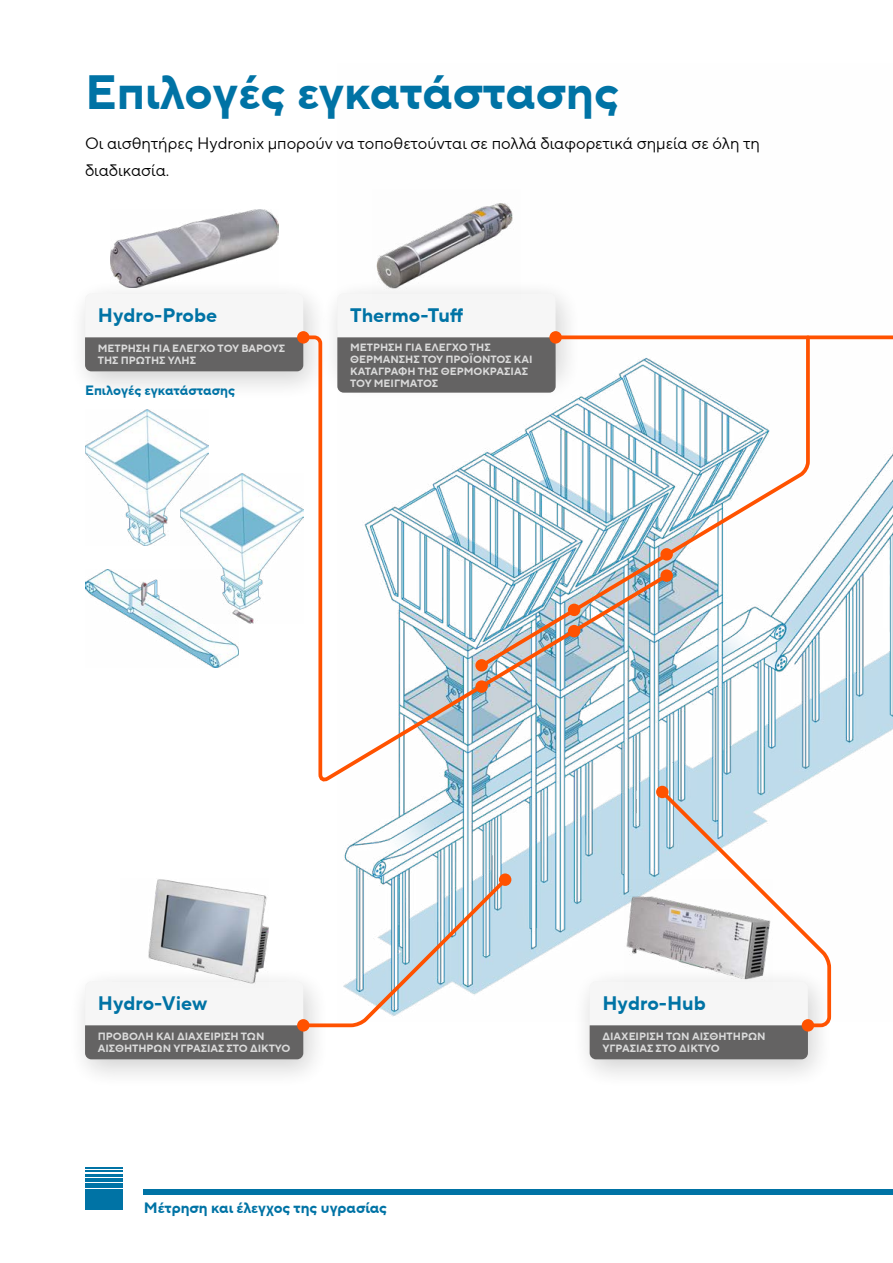
<style>
.page{position:relative;width:893px;height:1263px;background:#fff}
.page>*{position:absolute;margin:0;border:0;box-sizing:border-box;transform-origin:0 0}
.t1{font:700 48px "TT Norms Pro";color:#0073a5}
.t2{font:700 19.5px "TT Norms Pro";color:#0073a5}
.t3{font:16.5px/27px "TT Norms Pro";color:#000}
.t4{font:700 15px "TT Norms Pro";color:#0073a5}
.t5{font:700 13.5px "TT Norms Pro";color:#0073a5}
.t6{font:700 10.5px/12px "TT Norms Pro";color:#dadada}
</style>
<div class="page">
<img style="left:344px;top:453px;width:549px;height:523px">
<hr style="left:85px;top:1167px;width:38px;height:1px;background:#0073a5">
<hr style="left:85px;top:1170px;width:38px;height:2px;background:#0073a5">
<hr style="left:85px;top:1174px;width:38px;height:2px;background:#0073a5">
<hr style="left:85px;top:1178px;width:38px;height:4px;background:#0073a5">
<div style="left:85px;top:1183px;width:38px;height:5px;background:#0073a5"></div>
<div style="left:85px;top:1189px;width:38px;height:5px;background:#0073a5"></div>
<div style="left:144px;top:1189px;width:749px;height:5px;background:#0073a5"></div>
<div style="left:85px;top:1195px;width:38px;height:7px;background:#0073a5"></div>
<div style="left:85px;top:1202px;width:38px;height:8px;background:#0073a5"></div>
<div style="left:66px;top:277px;width:266px;height:126px;background:#000;opacity:.2"></div>
<div style="left:85px;top:293px;width:218px;height:78px;background:#f6f6f6;border-radius:6px"></div>
<div style="left:85px;top:337px;width:215px;height:34px;background:#646363"></div>
<img style="left:110px;top:210px;width:168px;height:78px">
<div style="left:499px;top:873px;width:12px;height:13px;background:#ff5200;border-radius:50%"></div>
<div style="left:570px;top:965px;width:266px;height:126px;background:#000;opacity:.2"></div>
<div style="left:66px;top:965px;width:266px;height:126px;background:#000;opacity:.2"></div>
<div style="left:318px;top:277px;width:266px;height:126px;background:#000;opacity:.2"></div>
<div style="left:337px;top:293px;width:219px;height:78px;background:#f6f6f6;border-radius:6px"></div>
<img style="left:373px;top:203px;width:147px;height:90px">
<svg style="left:549px;top:331px;width:13px;height:13px"></svg>
<svg style="left:300px;top:334px;width:372px;height:452px"></svg>
<div style="left:297px;top:331px;width:13px;height:13px;background:#ff5200;border-radius:50%"></div>
<svg style="left:337px;top:334px;width:556px;height:88px"></svg>
<svg style="left:85px;top:877px;width:422px;height:182px"></svg>
<svg style="left:590px;top:786px;width:243px;height:273px"></svg>
<svg style="left:476px;top:334px;width:336px;height:337px"></svg>
<img style="left:85px;top:570px;width:153px;height:98px">
<img style="left:85px;top:410px;width:123px;height:135px">
<img style="left:180px;top:473px;width:123px;height:150px">
<h1 class="t1" style="left:85px;top:57px;width:536px">Επιλογές εγκατάστασης</h1>
<h3 class="t3" style="left:85px;top:130px;width:676px">Οι αισθητήρες Hydronix μπορούν να τοποθετούνται σε πολλά διαφορετικά σημεία σε όλη τη διαδικασία.</h3>
<h2 class="t2" style="left:98px;top:300px;width:121px">Hydro-Probe</h2>
<p class="t6" style="left:98px;top:342px;width:189px">ΜΕΤΡΗΣΗ ΓΙΑ ΕΛΕΓΧΟ ΤΟΥ ΒΑΡΟΥΣ<br>ΤΗΣ ΠΡΩΤΗΣ ΥΛΗΣ</p>
<p class="t5" style="left:85px;top:381px;width:152px">Επιλογές εγκατάστασης</p>
<h2 class="t2" style="left:350px;top:300px;width:115px">Thermo-Tuff</h2>
<p class="t6" style="left:350px;top:341px;width:184px">ΜΕΤΡΗΣΗ ΓΙΑ ΕΛΕΓΧΟ ΤΗΣ<br>ΘΕΡΜΑΝΣΗΣ ΤΟΥ ΠΡΟΪΟΝΤΟΣ ΚΑΙ<br>ΚΑΤΑΓΡΑΦΗ ΤΗΣ ΘΕΡΜΟΚΡΑΣΙΑΣ<br>ΤΟΥ ΜΕΙΓΜΑΤΟΣ</p>
<h2 class="t2" style="left:98px;top:988px;width:111px">Hydro-View</h2>
<h2 class="t2" style="left:602px;top:988px;width:105px">Hydro-Hub</h2>
<p class="t6" style="left:98px;top:1030px;width:194px">ΠΡΟΒΟΛΗ ΚΑΙ ΔΙΑΧΕΙΡΙΣΗ ΤΩΝ<br>ΑΙΣΘΗΤΗΡΩΝ ΥΓΡΑΣΙΑΣ ΣΤΟ ΔΙΚΤΥΟ</p>
<h3 class="t4" style="left:144px;top:1197px;width:245px">Μέτρηση και έλεγχος της υγρασίας</h3>
<p class="t6" style="left:602px;top:1030px;width:165px">ΔΙΑΧΕΙΡΙΣΗ ΤΩΝ ΑΙΣΘΗΤΗΡΩΝ<br>ΥΓΡΑΣΙΑΣ ΣΤΟ ΔΙΚΤΥΟ</p>
</div>
